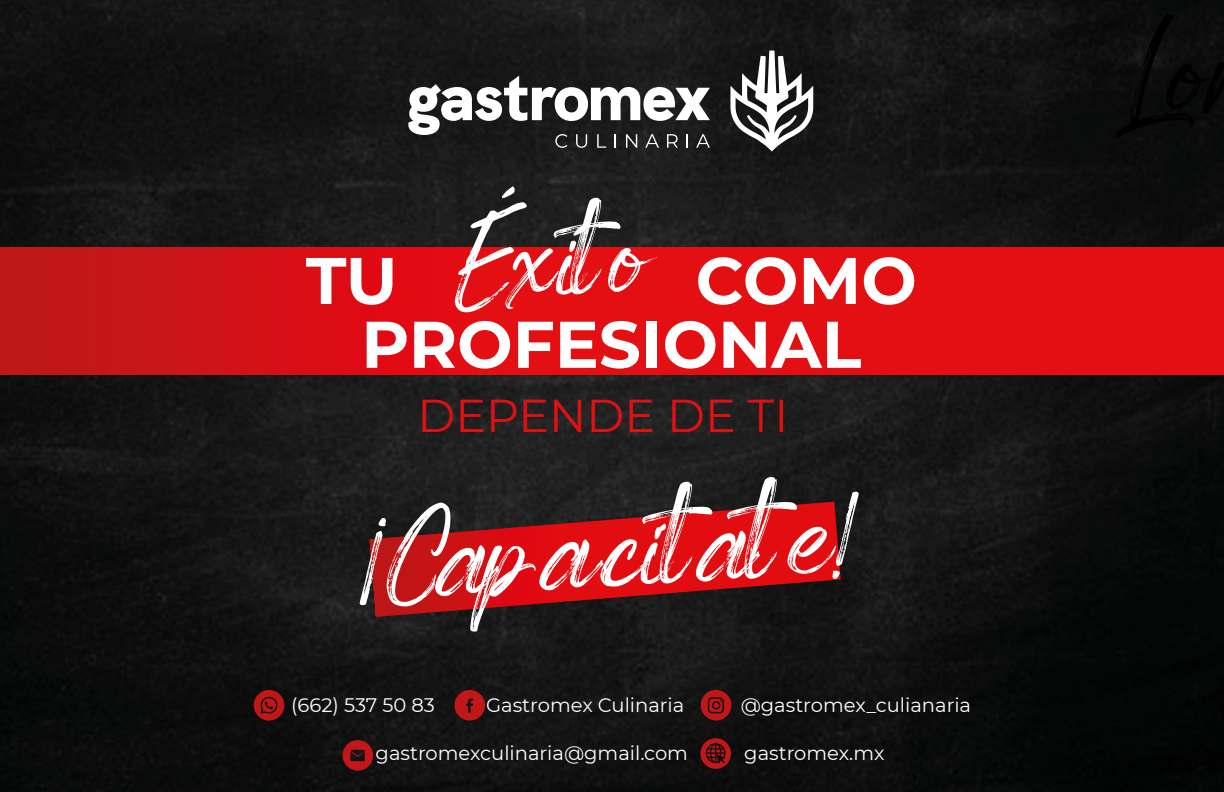
<style>
.page{position:relative;width:1224px;height:792px;background:#fff}
.page>*{position:absolute;margin:0;border:0;box-sizing:border-box;transform-origin:0 0}
.t1{font:126.3px "Spartwell";color:#fff}
.t2{font:119.8px "Spartwell";color:#fff}
.t3{font:700 65.8px/63.8px "Montserrat";color:#fff}
.t4{font:45.9px "Montserrat";color:#e31013}
.t5{font:19.5px "Montserrat";color:#fff}
</style>
<div class="page">
<img style="left:0;top:0;width:1224px;height:792px">
<svg style="left:730px;top:51px;width:83px;height:101px"></svg>
<svg style="left:408px;top:76px;width:302px;height:72px"></svg>
<img style="left:0;top:248px;width:1224px;height:127px">
<img style="left:369px;top:502px;width:472px;height:115px">
<svg style="left:454px;top:690px;width:31px;height:31px"></svg>
<svg style="left:254px;top:690px;width:30px;height:31px"></svg>
<svg style="left:701px;top:690px;width:30px;height:31px"></svg>
<svg style="left:343px;top:740px;width:30px;height:31px"></svg>
<svg style="left:700px;top:738px;width:31px;height:31px"></svg>
<h2 class="t2" style="left:453px;top:185px;width:193px;rotate:-3deg">Éxíto</h2>
<h3 class="t3" style="left:361px;top:245px;width:557px;text-indent:334px">COMO<br>PROFESIONAL</h3>
<h3 class="t4" style="left:417px;top:384px;width:372px">DEPENDE DE TI</h3>
<h3 class="t3" style="left:306px;top:245px;width:93px">TU</h3>
<h1 class="t1" style="left:355px;top:478px;width:502px;rotate:-3deg">¡Capacitate!</h1>
<h1 class="t1" style="left:655px;top:451px;width:16px">´</h1>
<p class="t5" style="left:291px;top:692px;width:145px">(662) 537 50 83</p>
<p class="t5" style="left:486px;top:692px;width:200px">Gastromex Culinaria</p>
<p class="t5" style="left:741px;top:692px;width:232px">@gastromex_culianaria</p>
<p class="t5" style="left:376px;top:739px;width:314px">gastromexculinaria@gmail.com</p>
<p class="t5" style="left:744px;top:739px;width:142px">gastromex.mx</p>
</div>
